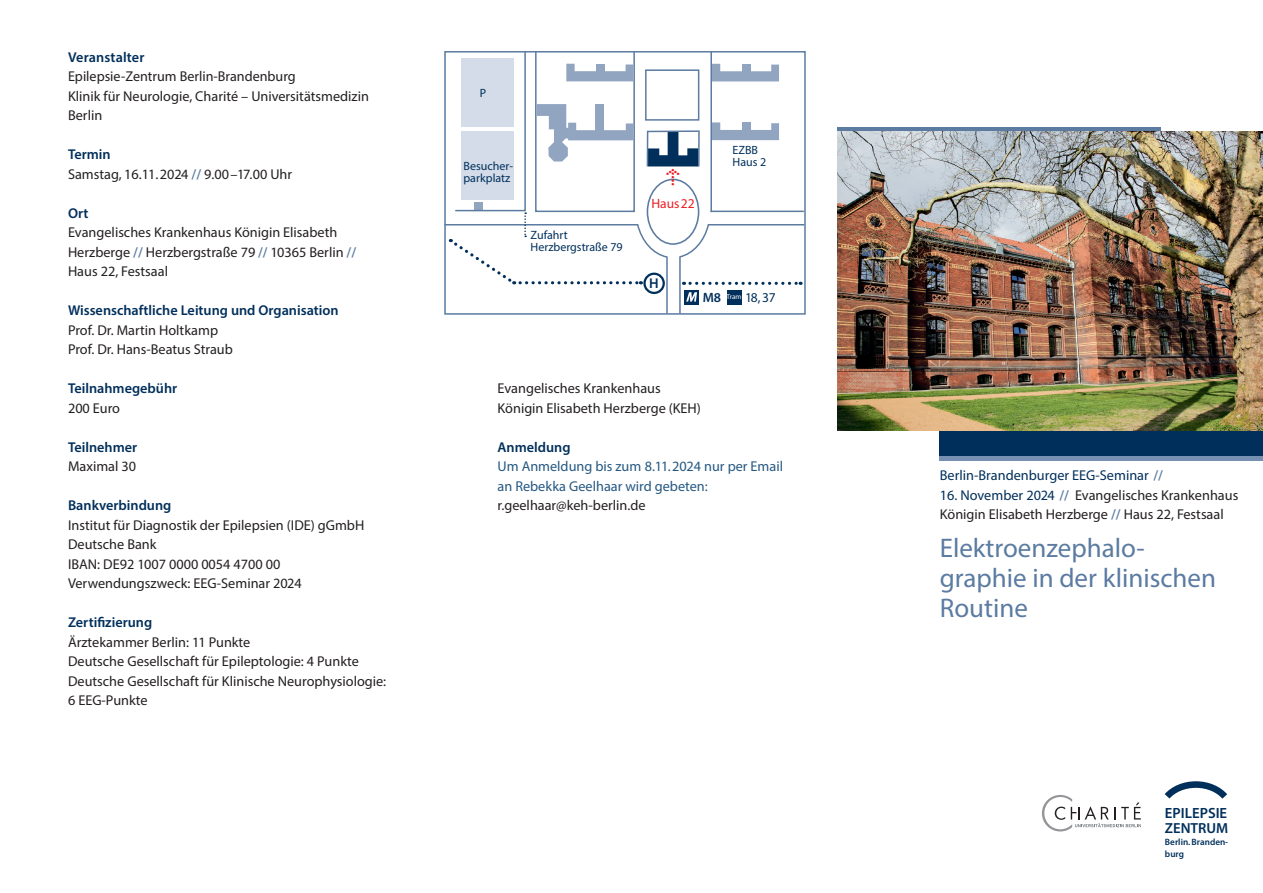
<style>
.page{position:relative;width:1263px;height:893px;background:#fff}
.page>*{position:absolute;margin:0;border:0;box-sizing:border-box;transform-origin:0 0}
.t1{font:27px/30px "Myriad Pro";color:#5b7ba1}
.Fließtext{font:600 14.85px "Myriad Pro";color:#002f5b}
.Fließtext-2{font:600 14.55px "Myriad Pro";color:#002f5b}
.Fließtext-3{font:14.25px/19.5px "Myriad Pro";color:#231f20}
.Zwischenhead{font:14.25px/19.5px "Myriad Pro";color:#231f20}
.Headline_klein{font:600 14.25px "Myriad Pro";color:#002f5b}
.Fließtext-4{font:14.25px "Myriad Pro";color:#255882}
.Headline_klein-2{font:14.25px "Myriad Pro";color:#231f20}
.t2{font:14.25px "Myriad Pro";color:#002f5b}
.Zwischenhead-2{font:600 14.25px "Myriad Pro";color:#002f5b}
.Headline{font:700 14.25px "Meta Plus";color:#ee1d23}
.Headline-2{font:600 14.25px "Myriad Pro";color:#002f5b}
.Headline-3{font:13.5px "Myriad Pro";color:#ee1d23}
.Headline-4{font:13.5px "Myriad Pro";color:#002f5b}
.Headline-5{font:600 13.5px "Myriad Pro";color:#002f5b}
.Headline-6{font:12px "Myriad Pro";color:#002f5b}
.Fließtext-5{font:600 9.15px "Myriad Pro";color:#002f5b}
.Headline-7{font:7.2px "Myriad Pro";color:#fff}
.s1{font-weight:600;color:#5b7ba1}
.s2{color:#002f5b}
</style>
<div class="page">
<div style="left:444px;top:51px;width:362px;height:264px;border:2px solid #5b7ba1"></div>
<hr style="left:445px;top:224px;width:193px;height:1px;background:#5b7ba1">
<hr style="left:666px;top:257px;width:2px;height:56px;background:#5b7ba1">
<hr style="left:679px;top:257px;width:2px;height:56px;background:#5b7ba1">
<hr style="left:708px;top:224px;width:96px;height:1px;background:#5b7ba1">
<hr style="left:710px;top:211px;width:94px;height:1px;background:#5b7ba1">
<svg style="left:644px;top:274px;width:20px;height:19px"></svg>
<div style="left:643px;top:273px;width:22px;height:21px;border:2px solid #002f5b;border-radius:50%"></div>
<div style="left:727px;top:290px;width:14px;height:15px;background:#002f5b"></div>
<div style="left:684px;top:290px;width:15px;height:15px;background:#002f5b"></div>
<svg style="left:686px;top:292px;width:11px;height:10px"></svg>
<svg style="left:450px;top:51px;width:351px;height:234px"></svg>
<div style="left:940px;top:431px;width:323px;height:25px;background:#002f5b"></div>
<hr style="left:940px;top:456px;width:323px;height:4px;background:#7590b1">
<svg style="left:838px;top:128px;width:323px;height:4px"></svg>
<img style="left:838px;top:132px;width:425px;height:299px">
<svg style="left:1164px;top:781px;width:63px;height:18px"></svg>
<svg style="left:1042px;top:795px;width:99px;height:36px"></svg>
<p class="Headline_klein" style="left:68px;top:48px;width:78px">Veranstalter</p>
<p class="Fließtext-3" style="left:68px;top:66px;width:229px">Epilepsie-Zentrum Berlin-Brandenburg</p>
<p class="Fließtext-3" style="left:68px;top:86px;width:302px">Klinik für Neurologie, Charité – Universitätsmedizin<br>Berlin</p>
<p class="Headline_klein" style="left:68px;top:145px;width:44px">Termin</p>
<p class="Fließtext-3" style="left:68px;top:164px;width:226px">Samstag, 16.11.2024 <span class="s1">//</span> 9.00–17.00 Uhr</p>
<p class="Zwischenhead-2" style="left:68px;top:204px;width:22px">Ort</p>
<p class="Zwischenhead" style="left:68px;top:222px;width:290px">Evangelisches Krankenhaus Königin Elisabeth<br>Herzberge <span class="s1">//</span> Herzbergstraße 79 <span class="s1">//</span> 10365 Berlin <span class="s1">//</span></p>
<p class="Zwischenhead" style="left:68px;top:261px;width:102px">Haus 22, Festsaal</p>
<p class="Headline_klein" style="left:68px;top:301px;width:272px">Wissenschaftliche Leitung und Organisation</p>
<p class="Fließtext-3" style="left:68px;top:320px;width:152px">Prof. Dr. Martin Holtkamp</p>
<p class="Fließtext-3" style="left:68px;top:339px;width:166px">Prof. Dr. Hans-Beatus Straub</p>
<p class="Headline_klein" style="left:68px;top:379px;width:111px">Teilnahmegebühr</p>
<p class="Fließtext-3" style="left:68px;top:398px;width:54px">200 Euro</p>
<p class="Headline_klein" style="left:68px;top:438px;width:71px">Teilnehmer</p>
<p class="Fließtext-3" style="left:68px;top:456px;width:70px">Maximal 30</p>
<p class="Headline_klein" style="left:68px;top:496px;width:105px">Bankverbindung</p>
<p class="Fließtext-3" style="left:68px;top:515px;width:298px">Institut für Diagnostik der Epilepsien (IDE) gGmbH</p>
<p class="Fließtext-3" style="left:68px;top:534px;width:90px">Deutsche Bank</p>
<p class="Fließtext-3" style="left:68px;top:554px;width:214px">IBAN: DE92 1007 0000 0054 4700 00</p>
<p class="Fließtext-3" style="left:68px;top:573px;width:235px">Verwendungszweck: EEG-Seminar 2024</p>
<p class="Headline_klein" style="left:68px;top:613px;width:86px">Zertifizierung</p>
<p class="Fließtext-3" style="left:68px;top:632px;width:184px">Ärztekammer Berlin: 11 Punkte</p>
<p class="Fließtext-3" style="left:68px;top:651px;width:292px">Deutsche Gesellschaft für Epileptologie: 4 Punkte</p>
<p class="Fließtext-3" style="left:68px;top:671px;width:320px">Deutsche Gesellschaft für Klinische Neurophysiologie:<br>6 EEG-Punkte</p>
<p class="Headline-6" style="left:480px;top:86px;width:8px">P</p>
<p class="Headline-6" style="left:463px;top:158px;width:51px">Besucher-</p>
<p class="Headline-6" style="left:463px;top:170px;width:48px">parkplatz</p>
<p class="Headline-6" style="left:530px;top:228px;width:39px">Zufahrt</p>
<p class="Headline-6" style="left:530px;top:240px;width:94px">Herzbergstraße 79</p>
<p class="Headline" style="left:664px;top:186px;width:19px;rotate:-90deg">&gt;</p>
<p class="Headline-3" style="left:651px;top:195px;width:45px">Haus 22</p>
<p class="Headline-6" style="left:732px;top:142px;width:27px">EZBB</p>
<p class="Headline-6" style="left:732px;top:154px;width:35px">Haus 2</p>
<p class="Headline-2" style="left:649px;top:274px;width:11px">H</p>
<p class="Headline-5" style="left:703px;top:289px;width:20px">M8</p>
<p class="Headline-7" style="left:727px;top:292px;width:17px">Tram</p>
<p class="Headline-4" style="left:745px;top:289px;width:32px">18, 37</p>
<p class="Headline_klein-2" style="left:497px;top:380px;width:165px">Evangelisches Krankenhaus</p>
<p class="Headline_klein-2" style="left:497px;top:399px;width:205px">Königin Elisabeth Herzberge (KEH)</p>
<p class="Headline_klein" style="left:497px;top:438px;width:74px">Anmeldung</p>
<p class="Fließtext-4" style="left:497px;top:458px;width:287px">Um Anmeldung bis zum 8.11.2024 nur per Email</p>
<p class="Fließtext-4" style="left:497px;top:477px;width:212px">an Rebekka Geelhaar wird gebeten:</p>
<p class="Fließtext-3" style="left:497px;top:496px;width:150px">r.geelhaar@keh-berlin.de</p>
<p class="t2" style="left:940px;top:467px;width:225px">Berlin-Brandenburger EEG-Seminar <span class="s1">//</span></p>
<p class="Zwischenhead" style="left:940px;top:485px;width:300px"><span class="s2">16. November 2024</span> <span class="s1">//</span> Evangelisches Krankenhaus<br>Königin Elisabeth Herzberge <span class="s1">//</span> Haus 22, Festsaal</p>
<p class="t1" style="left:940px;top:532px;width:206px">Elektroenzephalo-</p>
<p class="t1" style="left:940px;top:562px;width:278px">graphie in der klinischen<br>Routine</p>
<p class="Fließtext" style="left:1165px;top:803px;width:64px">EPILEPSIE</p>
<p class="Fließtext-2" style="left:1165px;top:819px;width:65px">ZENTRUM</p>
<p class="Fließtext-5" style="left:1165px;top:836px;width:65px">Berlin. Branden-</p>
<p class="Fließtext-5" style="left:1165px;top:848px;width:21px">burg</p>
</div>
